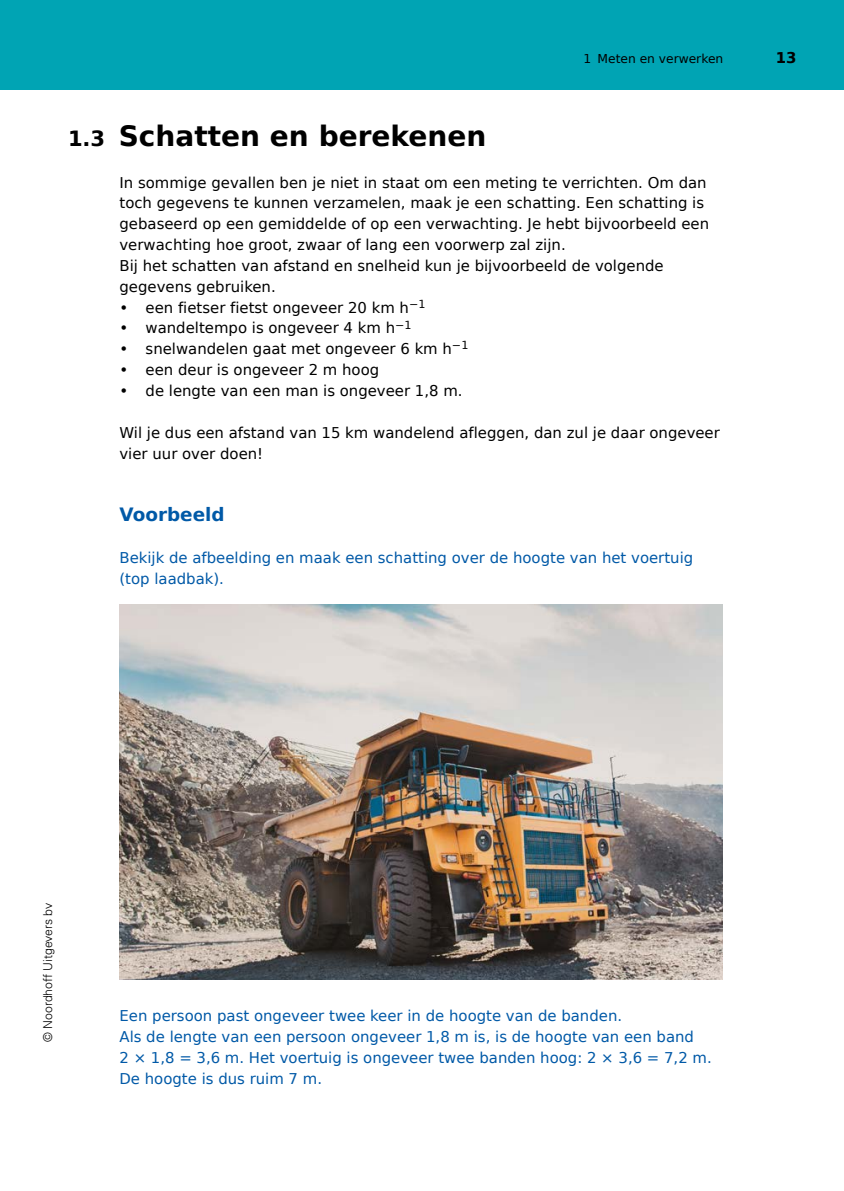
<style>
.page{position:relative;width:844px;height:1191px;background:#fff}
.page>*{position:absolute;margin:0;border:0;box-sizing:border-box;transform-origin:0 0}
.t1{font:700 28px "DejaVu Sans";color:#000}
.t2{font:700 18.38px "DejaVu Sans";color:#0059a7}
.t3{font:14.88px/20.8px "DejaVu Sans";color:#000}
.t4{font:14.88px/20.8px "DejaVu Sans";color:#0059a7}
.t5{font:700 14.88px "DejaVu Sans";color:#000}
.t6{font:300 12.25px "Univers LT Std";color:#000}
.t7{font:12.25px "DejaVu Sans";color:#000}
.s1{font-size:21px}
</style>
<div class="page">
<div style="left:0;top:0;width:843px;height:89px;background:#00a4b4"></div>
<img style="left:119px;top:604px;width:603px;height:375px">
<h1 class="t1" style="left:68px;top:113px;width:419px"><span class="s1">1.3</span> Schatten en berekenen</h1>
<p class="t7" style="left:583px;top:48px;width:141px">1 Meten en verwerken</p>
<p class="t5" style="left:775px;top:45px;width:22px">13</p>
<p class="t3" style="left:119px;top:171px;width:591px">In sommige gevallen ben je niet in staat om een meting te verrichten. Om dan toch gegevens te kunnen verzamelen, maak je een schatting. Een schatting is gebaseerd op een gemiddelde of op een verwachting. Je hebt bijvoorbeeld een verwachting hoe groot, zwaar of lang een voorwerp zal zijn.<br>Bij het schatten van afstand en snelheid kun je bijvoorbeeld de volgende gegevens gebruiken.</p>
<p class="t3" style="left:119px;top:296px;width:307px">• een fietser fietst ongeveer 20 km h<sup>−1</sup></p>
<p class="t3" style="left:119px;top:317px;width:293px">• wandeltempo is ongeveer 4 km h<sup>−1</sup></p>
<p class="t3" style="left:119px;top:338px;width:350px">• snelwandelen gaat met ongeveer 6 km h<sup>−1</sup></p>
<p class="t3" style="left:119px;top:359px;width:261px">• een deur is ongeveer 2 m hoog</p>
<p class="t3" style="left:119px;top:379px;width:344px">• de lengte van een man is ongeveer 1,8 m.</p>
<p class="t3" style="left:119px;top:421px;width:601px">Wil je dus een afstand van 15 km wandelend afleggen, dan zul je daar ongeveer vier uur over doen!</p>
<p class="t2" style="left:119px;top:499px;width:107px">Voorbeeld</p>
<p class="t4" style="left:119px;top:546px;width:575px">Bekijk de afbeelding en maak een schatting over de hoogte van het voertuig (top laadbak).</p>
<p class="t6" style="left:40px;top:1042px;width:141px;rotate:-90deg">© Noordhoff Uitgevers bv</p>
<p class="t4" style="left:119px;top:1004px;width:593px">Een persoon past ongeveer twee keer in de hoogte van de banden.<br>Als de lengte van een persoon ongeveer 1,8 m is, is de hoogte van een band<br>2 × 1,8 = 3,6 m. Het voertuig is ongeveer twee banden hoog: 2 × 3,6 = 7,2 m.<br>De hoogte is dus ruim 7 m.</p>
</div>
